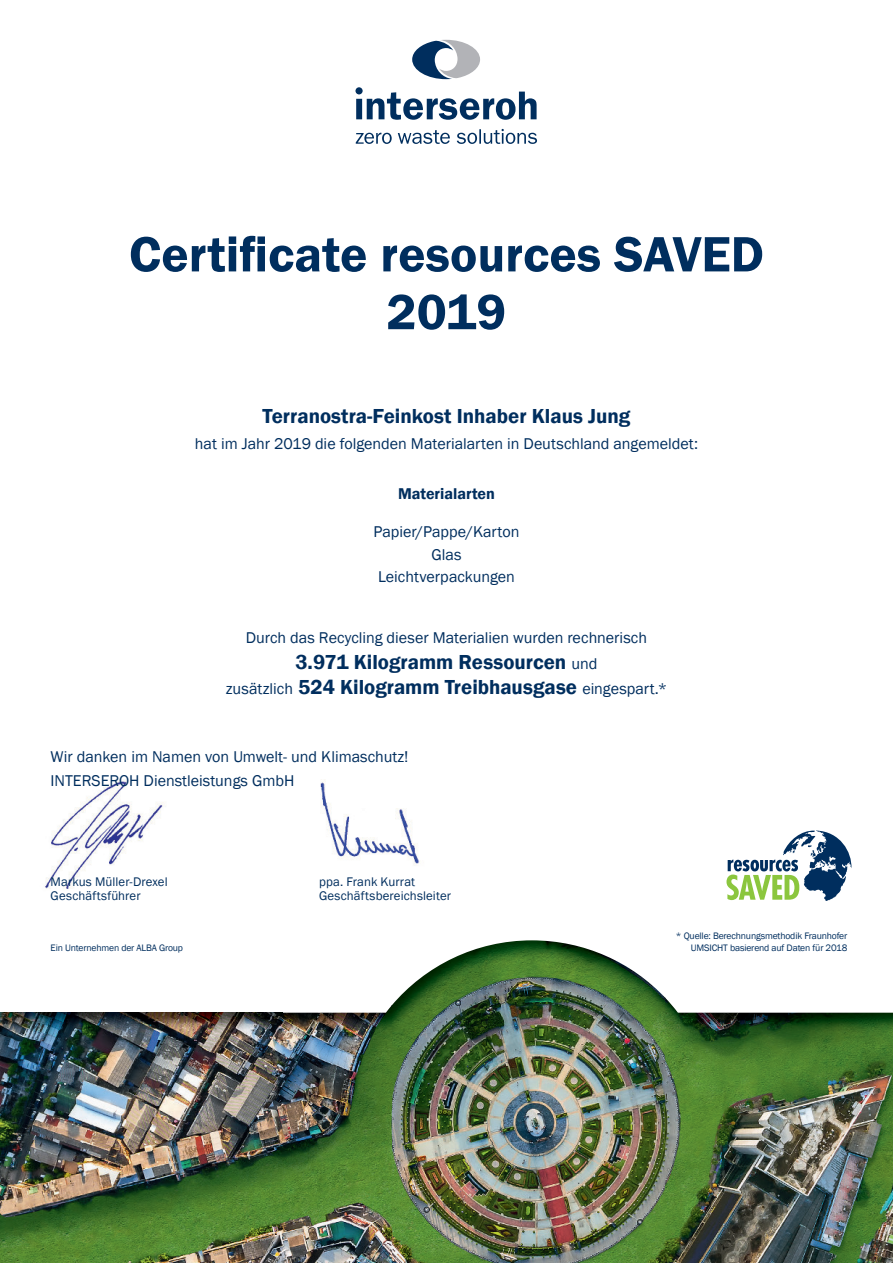
<style>
.page{position:relative;width:893px;height:1263px;background:#fff}
.page>*{position:absolute;margin:0;border:0;box-sizing:border-box;transform-origin:0 0}
.t1{font:600 51.3px/57.8px "Franklin Gothic";color:#002e5e;text-align:center}
.t2{font:600 20.85px/25.7px "Franklin Gothic";color:#002e5e;text-align:center}
.t3{font:16.05px/22.8px "Franklin Gothic";color:#002e5e;text-align:center}
.t4{font:600 16.05px "Franklin Gothic";color:#002e5e}
.t5{font:12.9px/14.4px "Franklin Gothic";letter-spacing:.01em;color:#002e5e}
.t6{font:9.6px/11.6px "Franklin Gothic";letter-spacing:-.015em;color:#002e5e;text-align:right}
.s1{font-weight:400;font-size:16.05px}
</style>
<div class="page">
<svg style="left:398px;top:130px;width:52px;height:14px"></svg>
<svg style="left:356px;top:133px;width:36px;height:11px"></svg>
<svg style="left:457px;top:129px;width:80px;height:15px"></svg>
<svg style="left:355px;top:87px;width:182px;height:33px"></svg>
<svg style="left:412px;top:40px;width:68px;height:39px"></svg>
<svg style="left:726px;top:830px;width:125px;height:71px"></svg>
<img style="left:392px;top:940px;width:273px;height:323px">
<img style="left:0;top:1013px;width:282px;height:250px">
<img style="left:282px;top:1005px;width:110px;height:258px">
<img style="left:665px;top:997px;width:228px;height:266px">
<img style="left:320px;top:779px;width:100px;height:87px">
<img style="left:45px;top:781px;width:120px;height:108px">
<h1 class="t1" style="left:129px;top:226px;width:636px">Certificate resources SAVED<br>2019</h1>
<p class="t2" style="left:263px;top:404px;width:369px">Terranostra-Feinkost Inhaber Klaus Jung</p>
<p class="t3" style="left:195px;top:433px;width:504px">hat im Jahr 2019 die folgenden Materialarten in Deutschland angemeldet:</p>
<p class="t4" style="left:398px;top:484px;width:98px">Materialarten</p>
<p class="t3" style="left:373px;top:520px;width:148px">Papier/Pappe/Karton<br>Glas<br>Leichtverpackungen</p>
<p class="t3" style="left:246px;top:627px;width:403px">Durch das Recycling dieser Materialien wurden rechnerisch</p>
<p class="t2" style="left:226px;top:649px;width:443px">3.971 Kilogramm Ressourcen <span class="s1">und<br>zusätzlich</span> 524 Kilogramm Treibhausgase <span class="s1">eingespart.*</span></p>
<p class="t3" style="left:51px;top:745px;width:359px;line-height:24px;text-align:left">Wir danken im Namen von Umwelt- und Klimaschutz!<br>INTERSEROH Dienstleistungs GmbH</p>
<p class="t5" style="left:51px;top:875px;width:119px">Markus Müller-Drexel<br>Geschäftsführer</p>
<p class="t5" style="left:319px;top:875px;width:134px">ppa. Frank Kurrat<br>Geschäftsbereichsleiter</p>
<p class="t6" style="left:51px;top:942px;width:134px">Ein Unternehmen der ALBA Group</p>
<p class="t6" style="left:676px;top:930px;width:173px">* Quelle: Berechnungsmethodik Fraunhofer<br>UMSICHT basierend auf Daten für 2018</p>
</div>
